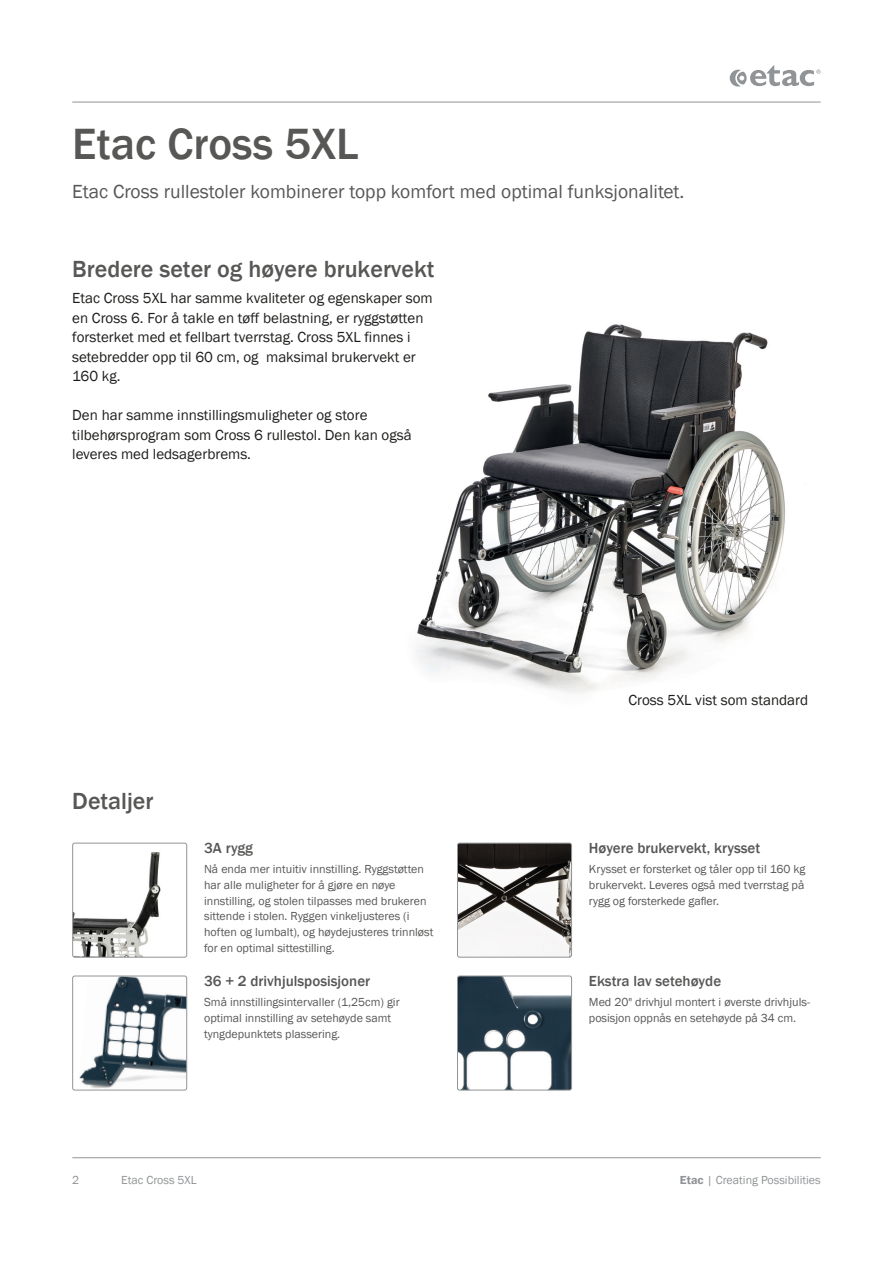
<style>
.page{position:relative;width:893px;height:1263px;background:#fff}
.page>*{position:absolute;margin:0;border:0;box-sizing:border-box;transform-origin:0 0}
._3__Body_-_Intro{font:500 45px "Franklin Gothic";color:#575756}
._5__Body_-_Features{font:500 24px "Franklin Gothic";color:#575756}
._4__Header_-_Basic_b{font:500 24px "Franklin Gothic";color:#575756}
._3__Body_-_Intro-2{font:19.5px "Franklin Gothic";color:#575756}
._5__Body_-_Features-2{font:15px/19.5px "Franklin Gothic";color:#1d1d1b}
._5__Header_-_Feature{font:500 15px "Franklin Gothic";color:#575756}
._5__Body_-_Features-3{font:12px/15.8px "Franklin Gothic";color:#575756}
._5__Header_-_Feature-2{font:12px/15.8px "Franklin Gothic";color:#575756;text-align:justify}
.t1{font:12px "Franklin Gothic";color:#919496}
.s1{font-weight:600}
</style>
<div class="page">
<hr style="left:72px;top:102px;width:749px;height:1px;background:#919496">
<hr style="left:72px;top:1157px;width:749px;height:1px;background:#919496">
<svg style="left:730px;top:65px;width:91px;height:22px"></svg>
<img style="left:415px;top:324px;width:390px;height:369px">
<img style="left:74px;top:843px;width:113px;height:114px">
<div style="left:72px;top:843px;width:115px;height:114px;border:1px solid #919496;border-radius:2px"></div>
<img style="left:79px;top:976px;width:108px;height:114px">
<div style="left:72px;top:976px;width:115px;height:114px;border:1px solid #919496;border-radius:2px"></div>
<img style="left:457px;top:843px;width:115px;height:114px">
<div style="left:457px;top:843px;width:115px;height:114px;border:1px solid #919496;border-radius:2px"></div>
<img style="left:457px;top:976px;width:115px;height:114px">
<div style="left:457px;top:976px;width:115px;height:114px;border:1px solid #919496;border-radius:2px"></div>
<p class="_3__Body_-_Intro" style="left:72px;top:116px;width:288px">Etac Cross 5XL</p>
<p class="_3__Body_-_Intro-2" style="left:72px;top:180px;width:614px">Etac Cross rullestoler kombinerer topp komfort med optimal funksjonalitet.</p>
<p class="_5__Body_-_Features" style="left:72px;top:254px;width:364px">Bredere seter og høyere brukervekt</p>
<p class="_5__Body_-_Features-2" style="left:72px;top:289px;width:362px">Etac Cross 5XL har samme kvaliteter og egenskaper som en Cross 6. For å takle en tøff belastning, er ryggstøtten forsterket med et fellbart tverrstag. Cross 5XL finnes i setebredder opp til 60 cm, og maksimal brukervekt er 160 kg.</p>
<p class="_5__Body_-_Features-2" style="left:72px;top:406px;width:341px">Den har samme innstillingsmuligheter og store tilbehørsprogram som Cross 6 rullestol. Den kan også leveres med ledsagerbrems.</p>
<p class="_4__Header_-_Basic_b" style="left:72px;top:786px;width:83px">Detaljer</p>
<p class="_5__Header_-_Feature" style="left:204px;top:839px;width:50px">3A rygg</p>
<p class="_5__Body_-_Features-3" style="left:204px;top:862px;width:231px">Nå enda mer intuitiv innstilling. Ryggstøtten har alle muligheter for å gjøre en nøye innstilling, og stolen tilpasses med brukeren sittende i stolen. Ryggen vinkeljusteres (i hoften og lumbalt), og høydejusteres trinnløst for en optimal sittestilling.</p>
<p class="_5__Header_-_Feature" style="left:204px;top:972px;width:168px">36 + 2 drivhjulsposisjoner</p>
<p class="_5__Body_-_Features-3" style="left:204px;top:994px;width:197px">Små innstillingsintervaller (1,25cm) gir optimal innstilling av setehøyde samt tyngdepunktets plassering.</p>
<p class="_5__Body_-_Features-2" style="left:628px;top:691px;width:181px">Cross 5XL vist som standard</p>
<p class="_5__Header_-_Feature" style="left:589px;top:839px;width:173px">Høyere brukervekt, krysset</p>
<p class="_5__Header_-_Feature-2" style="left:589px;top:862px;width:218px">Krysset er forsterket og tåler opp til 160 kg brukervekt. Leveres også med tverrstag på rygg og forsterkede gafler.</p>
<p class="_5__Header_-_Feature" style="left:589px;top:972px;width:134px">Ekstra lav setehøyde</p>
<p class="_5__Header_-_Feature-2" style="left:589px;top:994px;width:223px">Med 20" drivhjul montert i øverste drivhjuls&shy;posisjon oppnås en setehøyde på 34 cm.</p>
<p class="t1" style="left:72px;top:1173px;width:9px">2</p>
<p class="t1" style="left:121px;top:1173px;width:77px">Etac Cross 5XL</p>
<p class="t1" style="left:680px;top:1173px;width:142px"><span class="s1">Etac</span> | Creating Possibilities</p>
</div>
